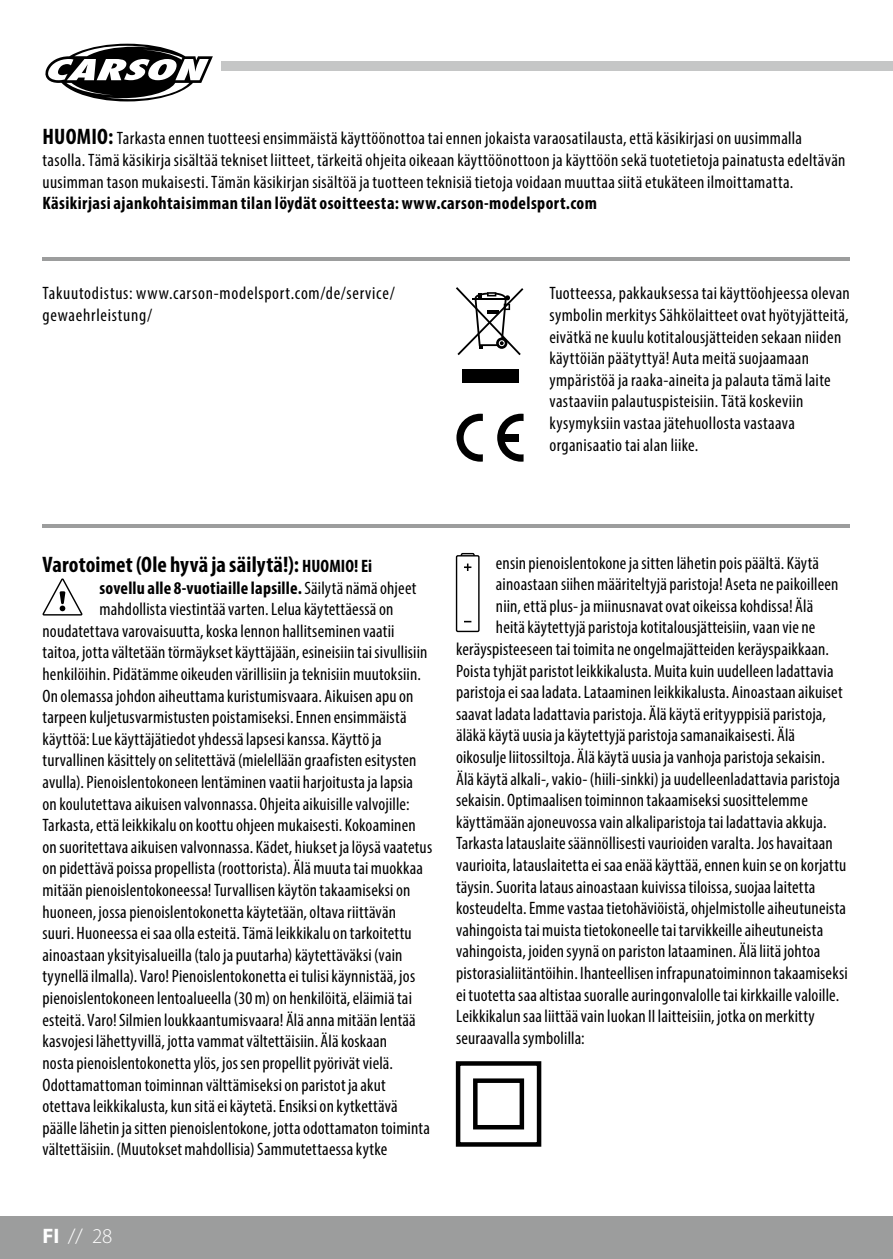
<style>
.page{position:relative;width:893px;height:1259px;background:#fff}
.page>*{position:absolute;margin:0;border:0;box-sizing:border-box;transform-origin:0 0}
.t1{font:700 condensed 22.5px "Myriad Pro";letter-spacing:.005em;color:#000}
.t2{font:300 21px "Myriad Pro";color:#fff}
.t3{font:condensed 18px/21.6px "Myriad Pro";letter-spacing:.01em;color:#000}
.t4{font:700 condensed 18px "Myriad Pro";letter-spacing:.02em;color:#000}
.t5{font:condensed 18px/21.6px "Myriad Pro";letter-spacing:.04em;color:#000}
.s1{font-weight:700;font-size:22.5px}
.s2{font-size:18px}
.s3{font-weight:400}
.s4{font-weight:700}
</style>
<div class="page">
<div style="left:0;top:1216px;width:893px;height:43px;background:#9c9d9d"></div>
<div style="left:221px;top:61px;width:672px;height:9px;background:#c5c6c6"></div>
<svg style="left:45px;top:43px;width:168px;height:59px"></svg>
<hr style="left:43px;top:257px;width:807px;height:4px;background:#9c9d9d">
<hr style="left:43px;top:524px;width:807px;height:3px;background:#9c9d9d">
<div style="left:462px;top:369px;width:56px;height:14px;background:#000"></div>
<svg style="left:456px;top:287px;width:67px;height:68px"></svg>
<svg style="left:456px;top:414px;width:27px;height:48px"></svg>
<svg style="left:497px;top:414px;width:27px;height:48px"></svg>
<div style="left:502px;top:434px;width:17px;height:7px;background:#000"></div>
<svg style="left:43px;top:578px;width:39px;height:37px"></svg>
<div style="left:456px;top:1061px;width:85px;height:85px;border:4px solid #000"></div>
<div style="left:473px;top:1078px;width:51px;height:51px;border:4px solid #000"></div>
<div style="left:461px;top:553px;width:14px;height:7px;border:1px solid #000"></div>
<div style="left:457px;top:556px;width:22px;height:75px;background:#fff"></div>
<div style="left:456px;top:555px;width:24px;height:77px;border:1px solid #000"></div>
<svg style="left:464px;top:564px;width:7px;height:7px"></svg>
<p class="t3" style="left:43px;top:127px;width:804px"><span class="s1">HUOMIO:</span> Tarkasta ennen tuotteesi ensimmäistä käyttöönottoa tai ennen jokaista varaosatilausta, että käsikirjasi on uusimmalla tasolla. Tämä käsikirja sisältää tekniset liitteet, tärkeitä ohjeita oikeaan käyttöönottoon ja käyttöön sekä tuotetietoja painatusta edeltävän uusimman tason mukaisesti. Tämän käsikirjan sisältöä ja tuotteen teknisiä tietoja voidaan muuttaa siitä etukäteen ilmoittamatta.</p>
<p class="t4" style="left:43px;top:192px;width:556px">Käsikirjasi ajankohtaisimman tilan löydät osoitteesta: www.carson-modelsport.com</p>
<p class="t5" style="left:43px;top:282px;width:354px">Takuutodistus: www.carson-modelsport.com/de/service/ gewaehrleistung/</p>
<p class="t3" style="left:549px;top:282px;width:302px">Tuotteessa, pakkauksessa tai käyttöohjeessa olevan symbolin merkitys Sähkölaitteet ovat hyötyjätteitä, eivätkä ne kuulu kotitalousjätteiden sekaan niiden käyttöiän päätyttyä! Auta meitä suojaamaan ympäristöä ja raaka-aineita ja palauta tämä laite vastaaviin palautuspisteisiin. Tätä koskeviin kysymyksiin vastaa jätehuollosta vastaava organisaatio tai alan liike.</p>
<p class="t1" style="left:43px;top:550px;width:331px">Varotoimet (Ole hyvä ja säilytä!): <span class="s2">HUOMIO! Ei</span></p>
<p class="t4" style="left:99px;top:576px;width:318px">sovellu alle 8-vuotiaille lapsille. <span class="s3">Säilytä nämä ohjeet</span></p>
<p class="t3" style="left:99px;top:598px;width:295px">mahdollista viestintää varten. Lelua käytettäessä on</p>
<p class="t3" style="left:43px;top:620px;width:354px">noudatettava varovaisuutta, koska lennon hallitseminen vaatii</p>
<p class="t3" style="left:43px;top:641px;width:386px">taitoa, jotta vältetään törmäykset käyttäjään, esineisiin tai sivullisiin</p>
<p class="t3" style="left:43px;top:663px;width:380px">henkilöihin. Pidätämme oikeuden värillisiin ja teknisiin muutoksiin.</p>
<p class="t3" style="left:43px;top:684px;width:372px">On olemassa johdon aiheuttama kuristumisvaara. Aikuisen apu on</p>
<p class="t3" style="left:43px;top:706px;width:366px">tarpeen kuljetusvarmistusten poistamiseksi. Ennen ensimmäistä</p>
<p class="t3" style="left:43px;top:728px;width:341px">käyttöä: Lue käyttäjätiedot yhdessä lapsesi kanssa. Käyttö ja</p>
<p class="t3" style="left:43px;top:749px;width:375px">turvallinen käsittely on selitettävä (mielellään graafisten esitysten</p>
<p class="t3" style="left:43px;top:771px;width:372px">avulla). Pienoislentokoneen lentäminen vaatii harjoitusta ja lapsia</p>
<p class="t3" style="left:43px;top:792px;width:369px">on koulutettava aikuisen valvonnassa. Ohjeita aikuisille valvojille:</p>
<p class="t3" style="left:43px;top:814px;width:375px">Tarkasta, että leikkikalu on koottu ohjeen mukaisesti. Kokoaminen</p>
<p class="t3" style="left:43px;top:836px;width:391px">on suoritettava aikuisen valvonnassa. Kädet, hiukset ja löysä vaatetus</p>
<p class="t3" style="left:43px;top:857px;width:382px">on pidettävä poissa propellista (roottorista). Älä muuta tai muokkaa</p>
<p class="t3" style="left:43px;top:879px;width:369px">mitään pienoislentokoneessa! Turvallisen käytön takaamiseksi on</p>
<p class="t3" style="left:43px;top:900px;width:355px">huoneen, jossa pienoislentokonetta käytetään, oltava riittävän</p>
<p class="t3" style="left:43px;top:922px;width:371px">suuri. Huoneessa ei saa olla esteitä. Tämä leikkikalu on tarkoitettu</p>
<p class="t3" style="left:43px;top:944px;width:361px">ainoastaan yksityisalueilla (talo ja puutarha) käytettäväksi (vain</p>
<p class="t3" style="left:43px;top:965px;width:374px">tyynellä ilmalla). Varo! Pienoislentokonetta ei tulisi käynnistää, jos</p>
<p class="t3" style="left:43px;top:987px;width:371px">pienoislentokoneen lentoalueella (30 m) on henkilöitä, eläimiä tai</p>
<p class="t3" style="left:43px;top:1008px;width:375px">esteitä. Varo! Silmien loukkaantumisvaara! Älä anna mitään lentää</p>
<p class="t3" style="left:43px;top:1030px;width:346px">kasvojesi lähettyvillä, jotta vammat vältettäisiin. Älä koskaan</p>
<p class="t3" style="left:43px;top:1052px;width:352px">nosta pienoislentokonetta ylös, jos sen propellit pyörivät vielä.</p>
<p class="t3" style="left:43px;top:1073px;width:345px">Odottamattoman toiminnan välttämiseksi on paristot ja akut</p>
<p class="t3" style="left:43px;top:1095px;width:357px">otettava leikkikalusta, kun sitä ei käytetä. Ensiksi on kytkettävä</p>
<p class="t3" style="left:43px;top:1116px;width:389px">päälle lähetin ja sitten pienoislentokone, jotta odottamaton toiminta</p>
<p class="t3" style="left:43px;top:1138px;width:346px">vältettäisiin. (Muutokset mahdollisia) Sammutettaessa kytke</p>
<p class="t3" style="left:496px;top:551px;width:325px">ensin pienoislentokone ja sitten lähetin pois päältä. Käytä</p>
<p class="t3" style="left:496px;top:573px;width:344px">ainoastaan siihen määriteltyjä paristoja! Aseta ne paikoilleen</p>
<p class="t3" style="left:496px;top:595px;width:319px">niin, että plus- ja miinusnavat ovat oikeissa kohdissa! Älä</p>
<p class="t3" style="left:496px;top:616px;width:321px">heitä käytettyjä paristoja kotitalousjätteisiin, vaan vie ne</p>
<p class="t3" style="left:456px;top:638px;width:375px">keräyspisteeseen tai toimita ne ongelmajätteiden keräyspaikkaan.</p>
<p class="t3" style="left:456px;top:659px;width:379px">Poista tyhjät paristot leikkikalusta. Muita kuin uudelleen ladattavia</p>
<p class="t3" style="left:456px;top:681px;width:388px">paristoja ei saa ladata. Lataaminen leikkikalusta. Ainoastaan aikuiset</p>
<p class="t3" style="left:456px;top:703px;width:371px">saavat ladata ladattavia paristoja. Älä käytä erityyppisiä paristoja,</p>
<p class="t3" style="left:456px;top:724px;width:341px">äläkä käytä uusia ja käytettyjä paristoja samanaikaisesti. Älä</p>
<p class="t3" style="left:456px;top:746px;width:370px">oikosulje liitossiltoja. Älä käytä uusia ja vanhoja paristoja sekaisin.</p>
<p class="t3" style="left:456px;top:767px;width:386px">Älä käytä alkali-, vakio- (hiili-sinkki) ja uudelleenladattavia paristoja</p>
<p class="t3" style="left:456px;top:789px;width:353px">sekaisin. Optimaalisen toiminnon takaamiseksi suosittelemme</p>
<p class="t3" style="left:456px;top:811px;width:372px">käyttämään ajoneuvossa vain alkaliparistoja tai ladattavia akkuja.</p>
<p class="t3" style="left:456px;top:832px;width:378px">Tarkasta latauslaite säännöllisesti vaurioiden varalta. Jos havaitaan</p>
<p class="t3" style="left:456px;top:854px;width:392px">vaurioita, latauslaitetta ei saa enää käyttää, ennen kuin se on korjattu</p>
<p class="t3" style="left:456px;top:875px;width:361px">täysin. Suorita lataus ainoastaan kuivissa tiloissa, suojaa laitetta</p>
<p class="t3" style="left:456px;top:897px;width:392px">kosteudelta. Emme vastaa tietohäviöistä, ohjelmistolle aiheutuneista</p>
<p class="t3" style="left:456px;top:919px;width:369px">vahingoista tai muista tietokoneelle tai tarvikkeille aiheutuneista</p>
<p class="t3" style="left:456px;top:940px;width:366px">vahingoista, joiden syynä on pariston lataaminen. Älä liitä johtoa</p>
<p class="t3" style="left:456px;top:962px;width:393px">pistorasialiitäntöihin. Ihanteellisen infrapunatoiminnon takaamiseksi</p>
<p class="t3" style="left:456px;top:983px;width:385px">ei tuotetta saa altistaa suoralle auringonvalolle tai kirkkaille valoille.</p>
<p class="t3" style="left:456px;top:1005px;width:360px">Leikkikalun saa liittää vain luokan II laitteisiin, jotka on merkitty</p>
<p class="t3" style="left:456px;top:1027px;width:130px">seuraavalla symbolilla:</p>
<p class="t2" style="left:43px;top:1223px;width:71px"><span class="s4">FI</span> // 28</p>
</div>
